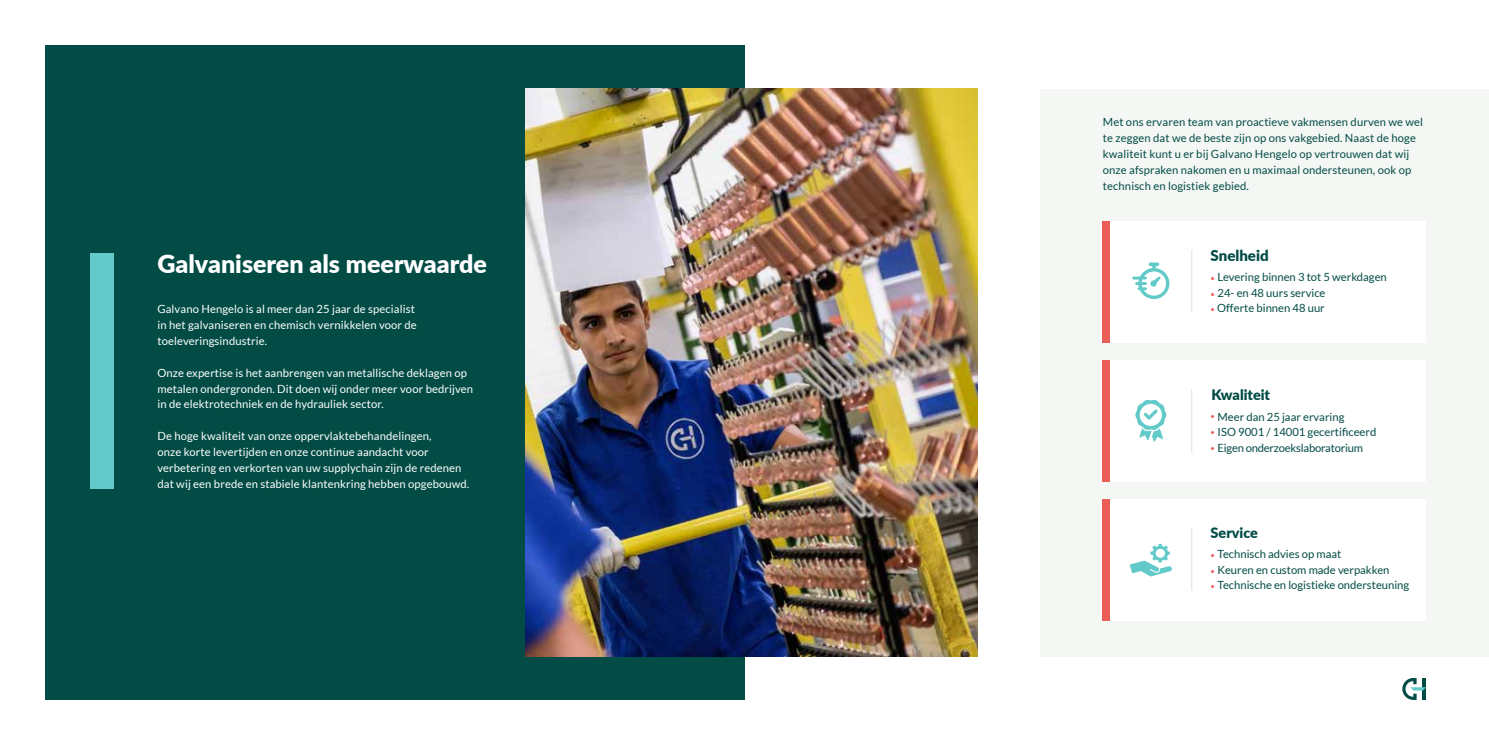
<style>
.page{position:relative;width:1489px;height:745px;background:#fff}
.page>*{position:absolute;margin:0;border:0;box-sizing:border-box;transform-origin:0 0}
.t1{font:900 25px "Lato";color:#fff}
.t2{font:900 15px "Lato";color:#024c45}
.t3{font:900 14.38px "Lato";color:#024c45}
.t4{font:11.25px/15.9px "Lato";letter-spacing:.01em;color:#fff}
.t5{font:11.25px/15.9px "Lato";color:#024c45}
.t6{font:11.25px "Lato";letter-spacing:-.02em;color:#024c45}
.s1{font-family:"Minion Pro";color:#eb5e57}
</style>
<div class="page">
<div style="left:45px;top:45px;width:699px;height:654px;background:#024c45"></div>
<div style="left:1039px;top:89px;width:449px;height:567px;background:#f5f7f5"></div>
<div style="left:1106px;top:221px;width:319px;height:121px;background:#fff"></div>
<div style="left:1106px;top:360px;width:319px;height:121px;background:#fff"></div>
<div style="left:1106px;top:499px;width:319px;height:121px;background:#fff"></div>
<div style="left:1102px;top:221px;width:7px;height:121px;background:#eb5e57"></div>
<div style="left:1102px;top:360px;width:7px;height:121px;background:#eb5e57"></div>
<div style="left:1102px;top:499px;width:7px;height:121px;background:#eb5e57"></div>
<img style="left:526px;top:89px;width:451px;height:567px">
<svg style="left:1132px;top:262px;width:37px;height:37px"></svg>
<svg style="left:1135px;top:400px;width:31px;height:41px"></svg>
<svg style="left:1129px;top:543px;width:43px;height:33px"></svg>
<hr style="left:1190px;top:249px;width:2px;height:63px;background:#e4e8e5">
<hr style="left:1190px;top:389px;width:2px;height:63px;background:#e4e8e5">
<hr style="left:1190px;top:527px;width:2px;height:63px;background:#e4e8e5">
<svg style="left:1402px;top:678px;width:23px;height:21px"></svg>
<div style="left:90px;top:253px;width:24px;height:235px;background:#62cbc9"></div>
<h1 class="t1" style="left:157px;top:245px;width:331px">Galvaniseren als meerwaarde</h1>
<p class="t4" style="left:157px;top:301px;width:261px">Galvano Hengelo is al meer dan 25 jaar de specialist in het galvaniseren en chemisch vernikkelen voor de toeleveringsindustrie.</p>
<p class="t4" style="left:157px;top:364px;width:317px">Onze expertise is het aanbrengen van metallische deklagen op metalen ondergronden. Dit doen wij onder meer voor bedrijven in de elektrotechniek en de hydrauliek sector.</p>
<p class="t4" style="left:157px;top:428px;width:313px">De hoge kwaliteit van onze oppervlaktebehandelingen,<br>onze korte levertijden en onze continue aandacht voor verbetering en verkorten van uw supplychain zijn de redenen dat wij een brede en stabiele klantenkring hebben opgebouwd.</p>
<p class="t5" style="left:1102px;top:114px;width:322px">Met ons ervaren team van proactieve vakmensen durven we wel te zeggen dat we de beste zijn op ons vakgebied. Naast de hoge kwaliteit kunt u er bij Galvano Hengelo op vertrouwen dat wij onze afspraken nakomen en u maximaal ondersteunen, ook op technisch en logistiek gebied.</p>
<h2 class="t2" style="left:1210px;top:244px;width:59px">Snelheid</h2>
<p class="t5" style="left:1210px;top:268px;width:178px"><span class="s1">•</span> Levering binnen 3 tot 5 werkdagen</p>
<p class="t5" style="left:1210px;top:284px;width:116px"><span class="s1">•</span> 24- en 48 uurs service</p>
<p class="t5" style="left:1210px;top:300px;width:116px"><span class="s1">•</span> Offerte binnen 48 uur</p>
<p class="t3" style="left:1211px;top:383px;width:60px">Kwaliteit</p>
<p class="t5" style="left:1210px;top:408px;width:135px"><span class="s1">•</span> Meer dan 25 jaar ervaring</p>
<p class="t5" style="left:1210px;top:424px;width:167px"><span class="s1">•</span> ISO 9001 / 14001 gecertificeerd</p>
<p class="t6" style="left:1210px;top:441px;width:154px"><span class="s1">•</span> Eigen onderzoekslaboratorium</p>
<p class="t3" style="left:1210px;top:522px;width:49px">Service</p>
<p class="t5" style="left:1210px;top:545px;width:132px"><span class="s1">•</span> Technisch advies op maat</p>
<p class="t5" style="left:1210px;top:561px;width:180px"><span class="s1">•</span> Keuren en custom made verpakken</p>
<p class="t5" style="left:1210px;top:577px;width:200px"><span class="s1">•</span> Technische en logistieke ondersteuning</p>
</div>
